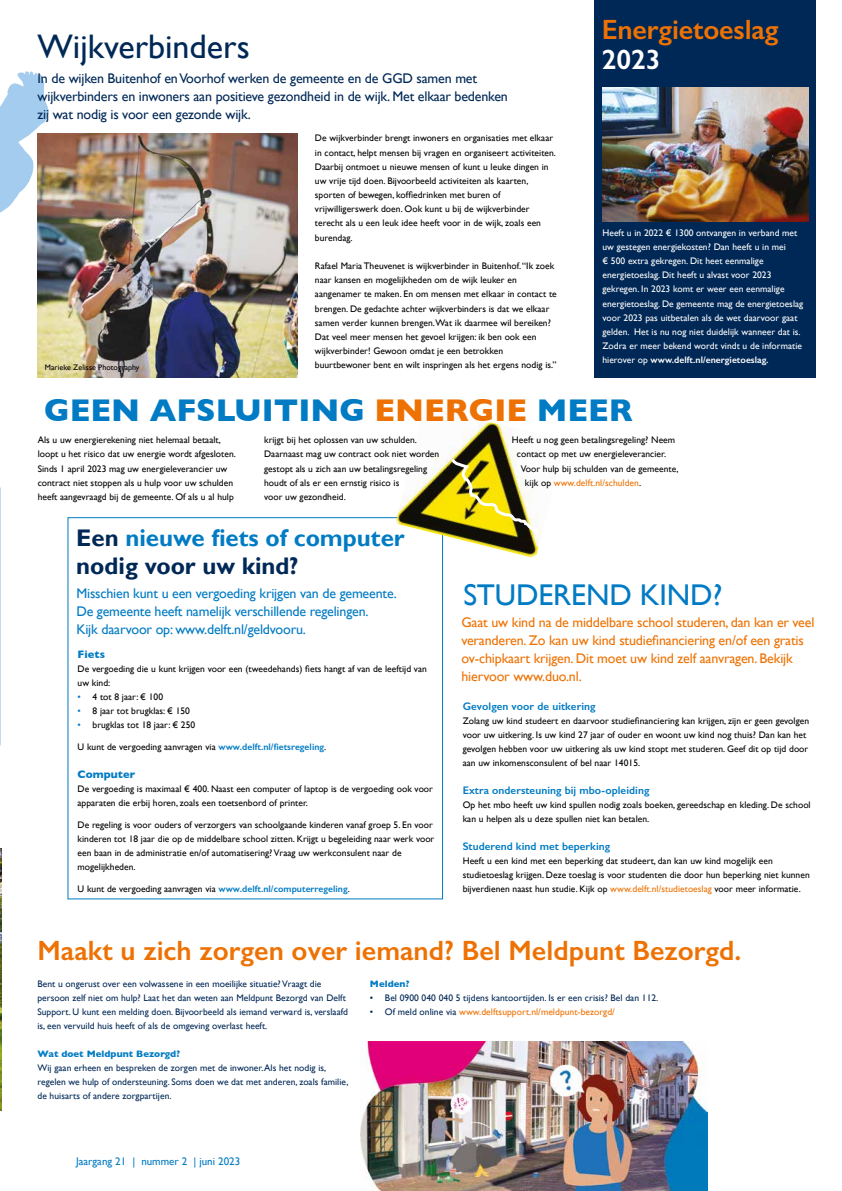
<style>
.page{position:relative;width:842px;height:1191px;background:#fff}
.page>*{position:absolute;margin:0;border:0;box-sizing:border-box;transform-origin:0 0}
.t1{font:34px "Gill Sans";color:#002856}
.t2{font:700 32px "Gill Sans";color:#007bc4}
.t3{font:30px "Gill Sans";letter-spacing:-.005em;color:#007bc4}
.t4{font:600 28px "Gill Sans";color:#ee7203}
.t5{font:600 28px "Gill Sans";color:#fff}
.t6{font:700 24px/28px "Gill Sans";color:#007bc4}
.t7{font:14px/18px "Gill Sans";letter-spacing:-.01em;color:#ee7203}
.t8{font:14px/18px "Gill Sans";letter-spacing:-.01em;color:#002856}
.t9{font:14px/18px "Gill Sans";letter-spacing:-.01em;color:#007bc4}
.t10{font:600 11px "Gill Sans";letter-spacing:.005em;color:#007bc4}
.t11{font:11px "Gill Sans";color:#007bc4}
.t12{font:700 11px "Gill Sans";letter-spacing:.005em;color:#007bc4}
.t13{font:9.5px/14.2px "Gill Sans";letter-spacing:.005em;color:#000}
.t14{font:9.5px/14px "Gill Sans";letter-spacing:.005em;color:#002856}
.t15{font:9.5px/14.2px "Gill Sans";letter-spacing:.005em;color:#fff}
.t16{font:9.5px "Gill Sans";letter-spacing:.005em;color:#ee7203}
.t17{font:700 9.5px "Gill Sans";letter-spacing:.005em;color:#007bc4}
.t18{font:8px "Gill Sans";letter-spacing:.005em;color:#000}
.s1{font-weight:600}
.s2{color:#ee7203}
.s3{color:#000}
.s4{color:#002856}
.s5{color:#007bc4}
.s6{font-weight:600;color:#007bc4}
</style>
<div class="page">
<img style="left:395px;top:421px;width:147px;height:137px">
<img style="left:38px;top:134px;width:260px;height:243px">
<svg style="left:0;top:71px;width:49px;height:243px"></svg>
<img style="left:361px;top:1041px;width:346px;height:150px">
<div style="left:594px;top:0;width:222px;height:378px;background:#002856"></div>
<img style="left:602px;top:87px;width:207px;height:134px">
<img style="left:449px;top:456px;width:91px;height:84px">
<img style="left:0;top:848px;width:1px;height:262px">
<h1 class="t1" style="left:38px;top:26px;width:214px">Wijkverbinders</h1>
<h3 class="t8" style="left:38px;top:69px;width:472px">In de wijken Buitenhof en Voorhof werken de gemeente en de GGD samen met wijkverbinders en inwoners aan positieve gezondheid in de wijk. Met elkaar bedenken zij wat nodig is voor een gezonde wijk.</h3>
<p class="t18" style="left:45px;top:362px;width:96px">Marieke Zelisse Photography</p>
<p class="t13" style="left:315px;top:131px;width:243px">De wijkverbinder brengt inwoners en organisaties met elkaar in contact, helpt mensen bij vragen en organiseert activiteiten.<br>Daarbij ontmoet u nieuwe mensen of kunt u leuke dingen in uw vrije tijd doen. Bijvoorbeeld activiteiten als kaarten, sporten of bewegen, koffiedrinken met buren of vrijwilligerswerk doen. Ook kunt u bij de wijkverbinder terecht als u een leuk idee heeft voor in de wijk, zoals een burendag.</p>
<p class="t13" style="left:315px;top:259px;width:243px">Rafael Maria Theuvenet is wijkverbinder in Buitenhof. “Ik zoek naar kansen en mogelijkheden om de wijk leuker en aangenamer te maken. En om mensen met elkaar in contact te brengen. De gedachte achter wijkverbinders is dat we elkaar samen verder kunnen brengen. Wat ik daarmee wil bereiken?<br>Dat veel meer mensen het gevoel krijgen: ik ben ook een wijkverbinder! Gewoon omdat je een betrokken buurtbewoner bent en wilt inspringen als het ergens nodig is.”</p>
<h3 class="t4" style="left:602px;top:12px;width:178px">Energietoeslag</h3>
<h3 class="t5" style="left:602px;top:42px;width:60px">2023</h3>
<p class="t15" style="left:602px;top:225px;width:202px">Heeft u in 2022 € 1300 ontvangen in verband met uw gestegen energiekosten? Dan heeft u in mei<br>€ 500 extra gekregen. Dit heet eenmalige energietoeslag. Dit heeft u alvast voor 2023 gekregen. In 2023 komt er weer een eenmalige energietoeslag. De gemeente mag de energietoeslag voor 2023 pas uitbetalen als de wet daarvoor gaat gelden. Het is nu nog niet duidelijk wanneer dat is.<br>Zodra er meer bekend wordt vindt u de informatie hierover op <span class="s1">www.delft.nl/energietoeslag.</span></p>
<h2 class="t2" style="left:44px;top:385px;width:590px">GEEN AFSLUITING <span class="s2">ENERGIE</span> MEER</h2>
<p class="t13" style="left:38px;top:433px;width:200px">Als u uw energierekening niet helemaal betaalt, loopt u het risico dat uw energie wordt afgesloten.<br>Sinds 1 april 2023 mag uw energieleverancier uw contract niet stoppen als u hulp voor uw schulden heeft aangevraagd bij de gemeente. Of als u al hulp</p>
<p class="t13" style="left:264px;top:433px;width:177px">krijgt bij het oplossen van uw schulden.<br>Daarnaast mag uw contract ook niet worden gestopt als u zich aan uw betalingsregeling houdt of als er een ernstig risico is<br>voor uw gezondheid.</p>
<p class="t13" style="left:512px;top:433px;width:165px">Heeft u nog geen betalingsregeling? Neem</p>
<p class="t13" style="left:517px;top:447px;width:151px">contact op met uw energieleverancier.</p>
<p class="t13" style="left:521px;top:461px;width:159px">Voor hulp bij schulden van de gemeente,</p>
<p class="t16" style="left:525px;top:477px;width:118px"><span class="s3">kijk op</span> www.delft.nl/schulden<span class="s3">.</span></p>
<h3 class="t6" style="left:76px;top:524px;width:330px"><span class="s4">Een</span> nieuwe fiets of computer <span class="s4">nodig voor uw kind?</span></h3>
<h3 class="t9" style="left:76px;top:584px;width:322px">Misschien kunt u een vergoeding krijgen van de gemeente.<br>De gemeente heeft namelijk verschillende regelingen.<br>Kijk daarvoor op: www.delft.nl/geldvooru.</h3>
<p class="t12" style="left:78px;top:645px;width:29px">Fiets</p>
<p class="t13" style="left:78px;top:661px;width:351px">De vergoeding die u kunt krijgen voor een (tweedehands) fiets hangt af van de leeftijd van uw kind:</p>
<p class="t13" style="left:78px;top:689px;width:87px"><span class="s5">•</span> 4 tot 8 jaar: € 100</p>
<p class="t13" style="left:78px;top:703px;width:114px"><span class="s5">•</span> 8 jaar tot brugklas: € 150</p>
<p class="t13" style="left:78px;top:717px;width:119px"><span class="s5">•</span> brugklas tot 18 jaar: € 250</p>
<p class="t13" style="left:78px;top:739px;width:250px">U kunt de vergoeding aanvragen via <span class="s6">www.delft.nl/fietsregeling</span>.</p>
<p class="t12" style="left:78px;top:765px;width:59px">Computer</p>
<p class="t13" style="left:78px;top:781px;width:357px">De vergoeding is maximaal € 400. Naast een computer of laptop is de vergoeding ook voor apparaten die erbij horen, zoals een toetsenbord of printer.</p>
<p class="t13" style="left:78px;top:817px;width:358px">De regeling is voor ouders of verzorgers van schoolgaande kinderen vanaf groep 5. En voor kinderen tot 18 jaar die op de middelbare school zitten. Krijgt u begeleiding naar werk voor een baan in de administratie en/of automatisering? Vraag uw werkconsulent naar de mogelijkheden.</p>
<p class="t13" style="left:78px;top:881px;width:274px">U kunt de vergoeding aanvragen via <span class="s6">www.delft.nl/computerregeling</span>.</p>
<h3 class="t3" style="left:463px;top:577px;width:260px">STUDEREND KIND?</h3>
<h3 class="t7" style="left:461px;top:613px;width:355px">Gaat uw kind na de middelbare school studeren, dan kan er veel veranderen. Zo kan uw kind studiefinanciering en/of een gratis ov-chipkaart krijgen. Dit moet uw kind zelf aanvragen. Bekijk hiervoor www.duo.nl.</h3>
<p class="t10" style="left:463px;top:699px;width:134px">Gevolgen voor de uitkering</p>
<p class="t13" style="left:463px;top:713px;width:348px">Zolang uw kind studeert en daarvoor studiefinanciering kan krijgen, zijn er geen gevolgen voor uw uitkering. Is uw kind 27 jaar of ouder en woont uw kind nog thuis? Dan kan het gevolgen hebben voor uw uitkering als uw kind stopt met studeren. Geef dit op tijd door aan uw inkomensconsulent of bel naar 14015.</p>
<p class="t10" style="left:463px;top:783px;width:188px">Extra ondersteuning bij mbo-opleiding</p>
<p class="t13" style="left:463px;top:797px;width:349px">Op het mbo heeft uw kind spullen nodig zoals boeken, gereedschap en kleding. De school kan u helpen als u deze spullen niet kan betalen.</p>
<p class="t10" style="left:463px;top:839px;width:149px">Studerend kind met beperking</p>
<p class="t13" style="left:463px;top:853px;width:349px">Heeft u een kind met een beperking dat studeert, dan kan uw kind mogelijk een studietoeslag krijgen. Deze toeslag is voor studenten die door hun beperking niet kunnen bijverdienen naast hun studie. Kijk op <span class="s2">www.delft.nl/studietoeslag</span> voor meer informatie.</p>
<h3 class="t4" style="left:37px;top:933px;width:705px">Maakt u zich zorgen over iemand? Bel Meldpunt Bezorgd.</h3>
<p class="t14" style="left:37px;top:976px;width:312px">Bent u ongerust over een volwassene in een moeilijke situatie? Vraagt die persoon zelf niet om hulp? Laat het dan weten aan Meldpunt Bezorgd van Delft Support. U kunt een melding doen. Bijvoorbeeld als iemand verward is, verslaafd is, een vervuild huis heeft of als de omgeving overlast heeft.</p>
<p class="t17" style="left:37px;top:1046px;width:144px">Wat doet Meldpunt Bezorgd?</p>
<p class="t14" style="left:37px;top:1060px;width:312px">Wij gaan erheen en bespreken de zorgen met de inwoner. Als het nodig is, regelen we hulp of ondersteuning. Soms doen we dat met anderen, zoals familie, de huisarts of andere zorgpartijen.</p>
<p class="t11" style="left:76px;top:1154px;width:166px">Jaargang 21 | nummer 2 | juni 2023</p>
<p class="t17" style="left:370px;top:976px;width:41px">Melden?</p>
<p class="t14" style="left:370px;top:990px;width:290px">• Bel 0900 040 040 5 tijdens kantoortijden. Is er een crisis? Bel dan 112.</p>
<p class="t16" style="left:370px;top:1006px;width:246px"><span class="s4">• Of meld online via</span> www.delftsupport.nl/meldpunt-bezorgd/</p>
</div>
